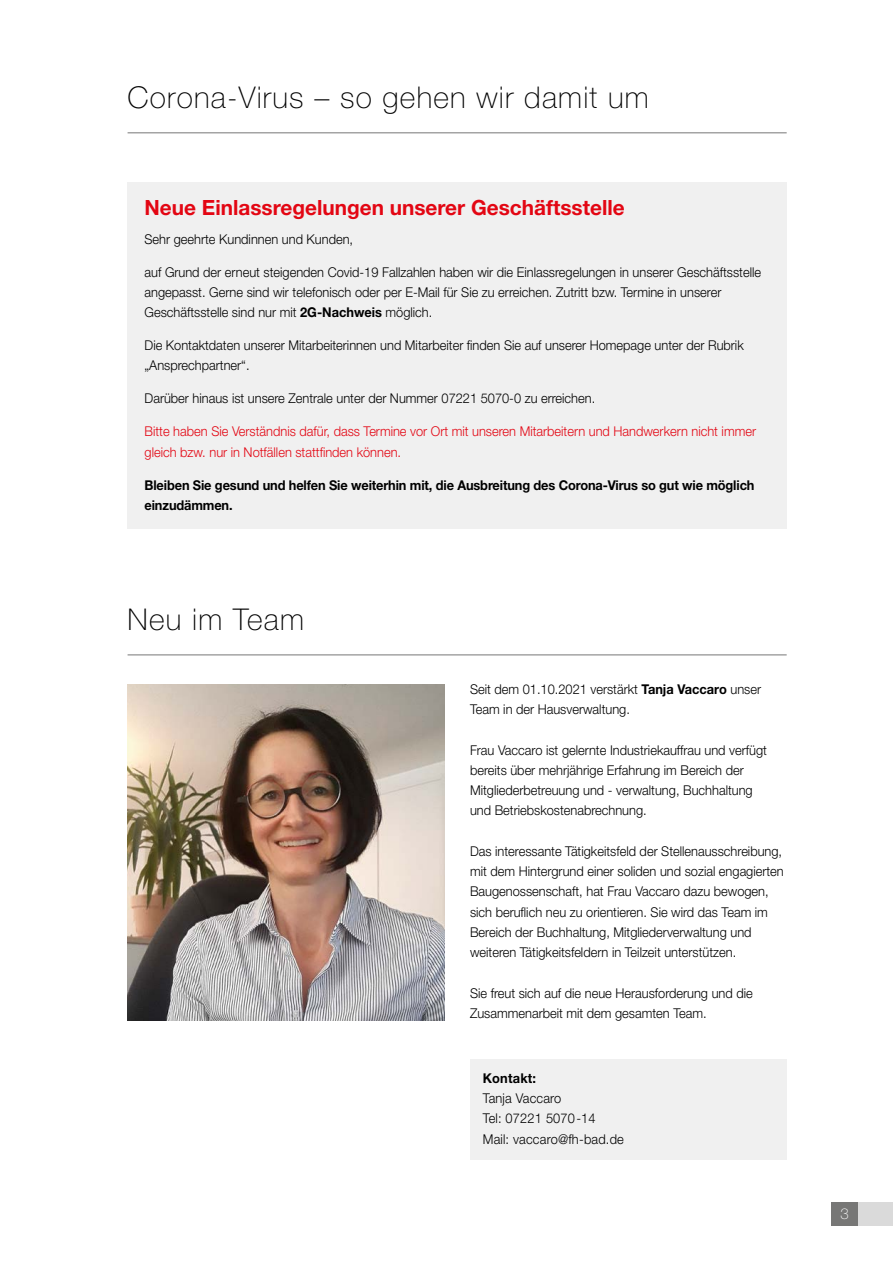
<style>
.page{position:relative;width:893px;height:1263px;background:#fff}
.page>*{position:absolute;margin:0;border:0;box-sizing:border-box;transform-origin:0 0}
.t1{font:100 30px "Helvetica Neue LT Pro";letter-spacing:.04em;color:#000}
.t2{font:700 21px "Helvetica Neue LT Pro";color:#e30613}
.t3{font:100 15px "Helvetica Neue LT Pro";color:#fff}
.t4{font:300 13.5px/20.2px "Helvetica Neue LT Pro";color:#000;scale:.95 1}
.t5{font:300 13.5px/20.2px "Helvetica Neue LT Pro";color:#e30613;scale:.95 1}
.t6{font:700 13.5px/20.2px "Helvetica Neue LT Pro";letter-spacing:-.01em;color:#000;scale:.95 1}
.t7{font:700 13.5px "Helvetica Neue LT Pro";letter-spacing:.015em;color:#000;scale:.95 1}
.s1{font-weight:700}
</style>
<div class="page">
<hr style="left:128px;top:132px;width:659px;height:1px;background:#777776">
<hr style="left:128px;top:654px;width:659px;height:1px;background:#777776">
<div style="left:128px;top:183px;width:659px;height:346px;background:#f0f0f0"></div>
<div style="left:470px;top:1059px;width:317px;height:100px;background:#f0f0f0"></div>
<img style="left:128px;top:684px;width:316px;height:336px">
<div style="left:831px;top:1202px;width:27px;height:24px;background:#777776"></div>
<div style="left:858px;top:1202px;width:35px;height:24px;background:#dadada"></div>
<h1 class="t1" style="left:128px;top:80px;width:523px">Corona-Virus – so gehen wir damit um</h1>
<h2 class="t2" style="left:145px;top:194px;width:482px">Neue Einlassregelungen unserer Geschäftsstelle</h2>
<p class="t4" style="left:145px;top:228px;width:221px">Sehr geehrte Kundinnen und Kunden,</p>
<p class="t4" style="left:145px;top:261px;width:650px">auf Grund der erneut steigenden Covid-19 Fallzahlen haben wir die Einlassregelungen in unserer Geschäftsstelle angepasst. Gerne sind wir telefonisch oder per E-Mail für Sie zu erreichen. Zutritt bzw. Termine in unserer<br>Geschäftsstelle sind nur mit <span class="s1">2G-Nachweis</span> möglich.</p>
<p class="t4" style="left:145px;top:335px;width:632px">Die Kontaktdaten unserer Mitarbeiterinnen und Mitarbeiter finden Sie auf unserer Homepage unter der Rubrik „Ansprechpartner“.</p>
<p class="t4" style="left:145px;top:388px;width:476px">Darüber hinaus ist unsere Zentrale unter der Nummer 07221 5070-0 zu erreichen.</p>
<p class="t5" style="left:145px;top:421px;width:645px">Bitte haben Sie Verständnis dafür, dass Termine vor Ort mit unseren Mitarbeitern und Handwerkern nicht immer gleich bzw. nur in Notfällen stattfinden können.</p>
<p class="t6" style="left:145px;top:474px;width:643px">Bleiben Sie gesund und helfen Sie weiterhin mit, die Ausbreitung des Corona-Virus so gut wie möglich einzudämmen.</p>
<h1 class="t1" style="left:128px;top:602px;width:178px">Neu im Team</h1>
<p class="t4" style="left:470px;top:678px;width:308px">Seit dem 01.10.2021 verstärkt <span class="s1">Tanja Vaccaro</span> unser<br>Team in der Hausverwaltung.</p>
<p class="t4" style="left:470px;top:739px;width:314px">Frau Vaccaro ist gelernte Industriekauffrau und verfügt bereits über mehrjährige Erfahrung im Bereich der Mitgliederbetreuung und - verwaltung, Buchhaltung und Betriebskostenabrechnung.</p>
<p class="t4" style="left:470px;top:840px;width:332px">Das interessante Tätigkeitsfeld der Stellenausschreibung, mit dem Hintergrund einer soliden und sozial engagierten Baugenossenschaft, hat Frau Vaccaro dazu bewogen, sich beruflich neu zu orientieren. Sie wird das Team im Bereich der Buchhaltung, Mitgliederverwaltung und weiteren Tätigkeitsfeldern in Teilzeit unterstützen.</p>
<p class="t4" style="left:470px;top:982px;width:299px">Sie freut sich auf die neue Herausforderung und die<br>Zusammenarbeit mit dem gesamten Team.</p>
<p class="t7" style="left:483px;top:1070px;width:58px">Kontakt:</p>
<p class="t4" style="left:483px;top:1088px;width:150px">Tanja Vaccaro<br>Tel: 07221 5070-14<br>Mail: vaccaro@fh-bad.de</p>
<p class="t3" style="left:840px;top:1205px;width:10px">3</p>
</div>
